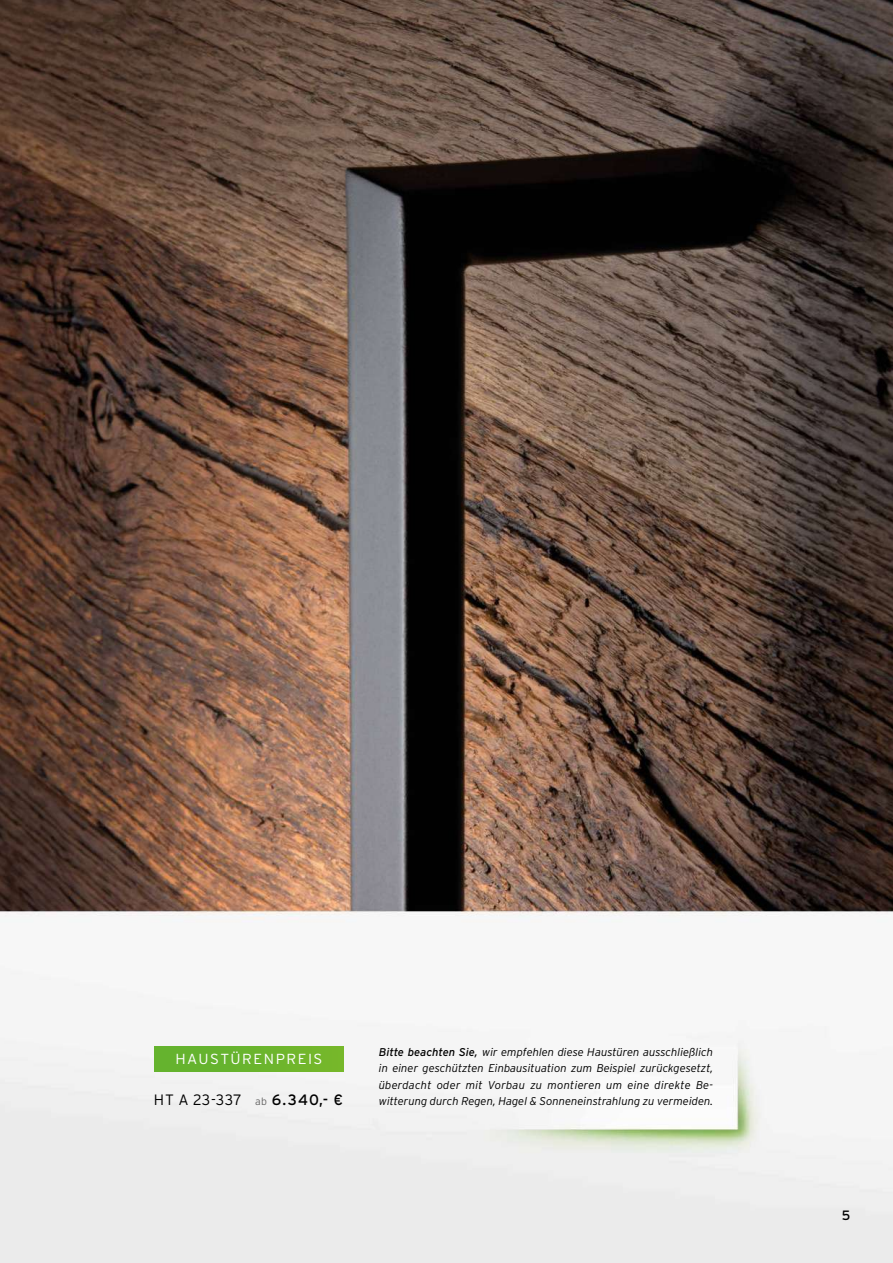
<style>
.page{position:relative;width:893px;height:1263px;background:#fff}
.page>*{position:absolute;margin:0;border:0;box-sizing:border-box;transform-origin:0 0}
.t1{font:300 15px "Interstate";letter-spacing:.03em;color:#000}
.t2{font:300 14.55px "Interstate";letter-spacing:.1em;color:#fff}
.t3{font:13.5px "Interstate";color:#000}
.t4{font:italic 300 11.25px/16.5px "Interstate";color:#000;text-align:justify}
.s1{font-size:10.5px;color:#646363}
.s2{font-weight:400}
</style>
<div class="page">
<img style="left:0;top:0;width:893px;height:1263px">
<div style="left:155px;top:1046px;width:188px;height:25px;background:#69b42d"></div>
<p class="t2" style="left:175px;top:1051px;width:149px">HAUSTÜRENPREIS</p>
<h1 class="t1" style="left:154px;top:1091px;width:191px">HT A 23-337 <span class="s1">ab</span> <span class="s2">6.340,- €</span></h1>
<p class="t4" style="left:379px;top:1043px;width:336px"><span class="s2">Bitte beachten Sie,</span> wir empfehlen diese Haustüren ausschließlich in einer geschützten Einbausituation zum Beispiel zurückgesetzt, überdacht oder mit Vorbau zu montieren um eine direkte Be&shy;witterung durch Regen, Hagel &amp; Sonneneinstrahlung zu vermeiden.</p>
<p class="t3" style="left:842px;top:1208px;width:10px">5</p>
</div>
